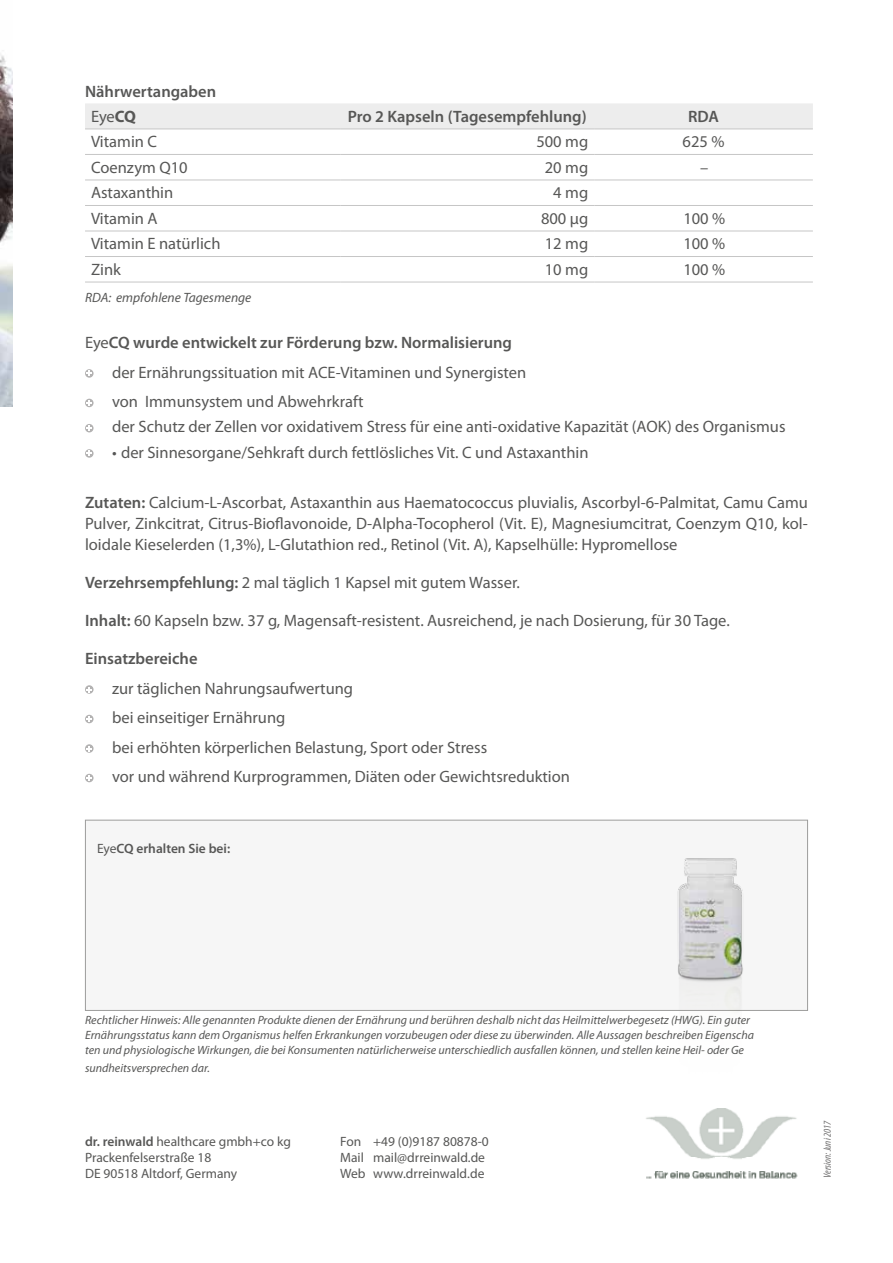
<style>
.page{position:relative;width:893px;height:1263px;background:#fff}
.page>*{position:absolute;margin:0;border:0;box-sizing:border-box;transform-origin:0 0}
.t1{font:16.5px/29.5px "Myriad Pro";color:#575756}
.t2{font:600 16.5px/24.3px "Myriad Pro";color:#575756}
.t3{font:13.5px/16.2px "Myriad Pro";color:#575756}
.t4{font:italic 13.5px "Myriad Pro";color:#575756}
.t5{font:600 13.5px "Myriad Pro";color:#575756}
.t6{font:italic 12px/14.7px "Myriad Pro";color:#575756}
.t7{font:italic condensed 10.5px "Myriad Pro";color:#706f6f}
.s1{font-weight:400}
.s2{font-weight:700}
.s3{font-weight:600}
</style>
<div class="page">
<img style="left:646px;top:1109px;width:152px;height:70px">
<img style="left:0;top:53px;width:13px;height:354px">
<div style="left:85px;top:103px;width:728px;height:26px;background:#ededed"></div>
<hr style="left:85px;top:129px;width:255px;height:1px;background:#c6c6c6">
<hr style="left:340px;top:129px;width:254px;height:1px;background:#c6c6c6">
<hr style="left:594px;top:129px;width:219px;height:1px;background:#c6c6c6">
<hr style="left:85px;top:154px;width:255px;height:1px;background:#c6c6c6">
<hr style="left:340px;top:154px;width:254px;height:1px;background:#c6c6c6">
<hr style="left:594px;top:154px;width:219px;height:1px;background:#c6c6c6">
<hr style="left:85px;top:180px;width:255px;height:1px;background:#c6c6c6">
<hr style="left:340px;top:180px;width:254px;height:1px;background:#c6c6c6">
<hr style="left:594px;top:180px;width:219px;height:1px;background:#c6c6c6">
<hr style="left:85px;top:205px;width:255px;height:1px;background:#c6c6c6">
<hr style="left:340px;top:205px;width:254px;height:1px;background:#c6c6c6">
<hr style="left:594px;top:205px;width:219px;height:1px;background:#c6c6c6">
<hr style="left:85px;top:231px;width:255px;height:1px;background:#c6c6c6">
<hr style="left:340px;top:231px;width:254px;height:1px;background:#c6c6c6">
<hr style="left:594px;top:231px;width:219px;height:1px;background:#c6c6c6">
<hr style="left:85px;top:256px;width:255px;height:1px;background:#c6c6c6">
<hr style="left:340px;top:256px;width:254px;height:1px;background:#c6c6c6">
<hr style="left:594px;top:256px;width:219px;height:1px;background:#c6c6c6">
<hr style="left:85px;top:282px;width:255px;height:1px;background:#c6c6c6">
<hr style="left:340px;top:282px;width:254px;height:1px;background:#c6c6c6">
<hr style="left:594px;top:282px;width:219px;height:1px;background:#c6c6c6">
<svg style="left:85px;top:369px;width:9px;height:9px"></svg>
<svg style="left:87px;top:371px;width:5px;height:5px"></svg>
<svg style="left:85px;top:399px;width:9px;height:8px"></svg>
<svg style="left:87px;top:400px;width:5px;height:5px"></svg>
<svg style="left:85px;top:424px;width:9px;height:8px"></svg>
<svg style="left:87px;top:426px;width:5px;height:5px"></svg>
<svg style="left:85px;top:449px;width:9px;height:9px"></svg>
<svg style="left:87px;top:451px;width:5px;height:5px"></svg>
<svg style="left:85px;top:685px;width:9px;height:9px"></svg>
<svg style="left:87px;top:687px;width:5px;height:5px"></svg>
<svg style="left:85px;top:715px;width:9px;height:8px"></svg>
<svg style="left:87px;top:716px;width:5px;height:5px"></svg>
<svg style="left:85px;top:744px;width:9px;height:9px"></svg>
<svg style="left:87px;top:746px;width:5px;height:5px"></svg>
<svg style="left:85px;top:774px;width:9px;height:8px"></svg>
<svg style="left:87px;top:775px;width:5px;height:5px"></svg>
<div style="left:85px;top:820px;width:723px;height:191px;background:#f6f6f6;border:1px solid #9d9d9c"></div>
<img style="left:657px;top:858px;width:125px;height:153px">
<p class="t2" style="left:91px;top:79px;width:127px;text-indent:-6px">Nährwertangaben<br><span class="s1">Eye</span><span class="s2">CQ</span></p>
<p class="t2" style="left:348px;top:104px;width:240px">Pro 2 Kapseln (Tagesempfehlung)</p>
<p class="t2" style="left:688px;top:104px;width:32px">RDA</p>
<p class="t1" style="left:91px;top:127px;width:68px">Vitamin C</p>
<p class="t1" style="left:536px;top:127px;width:53px">500 mg</p>
<p class="t1" style="left:683px;top:127px;width:43px">625 %</p>
<p class="t1" style="left:91px;top:152px;width:98px">Coenzym Q10</p>
<p class="t1" style="left:545px;top:152px;width:45px">20 mg</p>
<p class="t1" style="left:700px;top:152px;width:10px">–</p>
<p class="t1" style="left:91px;top:178px;width:84px">Astaxanthin</p>
<p class="t1" style="left:553px;top:178px;width:36px">4 mg</p>
<p class="t1" style="left:91px;top:203px;width:68px">Vitamin A</p>
<p class="t1" style="left:541px;top:203px;width:49px">800 µg</p>
<p class="t1" style="left:683px;top:203px;width:43px">100 %</p>
<p class="t1" style="left:91px;top:229px;width:131px">Vitamin E natürlich</p>
<p class="t1" style="left:545px;top:229px;width:45px">12 mg</p>
<p class="t1" style="left:683px;top:229px;width:43px">100 %</p>
<p class="t1" style="left:91px;top:254px;width:31px">Zink</p>
<p class="t1" style="left:545px;top:254px;width:45px">10 mg</p>
<p class="t1" style="left:683px;top:254px;width:43px">100 %</p>
<p class="t4" style="left:85px;top:289px;width:168px">RDA: empfohlene Tagesmenge</p>
<p class="t1" style="left:112px;top:328px;width:416px;text-indent:-27px">Eye<span class="s3">CQ wurde entwickelt zur Förderung bzw. Normalisierung </span>der Ernährungssituation mit ACE-Vitaminen und Synergisten von Immunsystem und Abwehrkraft</p>
<p class="t1" style="left:112px;top:412px;width:675px">der Schutz der Zellen vor oxidativem Stress für eine anti-oxidative Kapazität (AOK) des Organismus</p>
<p class="t1" style="left:112px;top:437px;width:478px">• der Sinnesorgane/Sehkraft durch fettlösliches Vit. C und Astaxanthin</p>
<p class="t1" style="left:85px;top:492px;width:724px;line-height:21px;text-align:justify"><span class="s3">Zutaten:</span> Calcium-L-Ascorbat, Astaxanthin aus Haematococcus pluvialis, Ascorbyl-6-Palmitat, Camu Camu Pulver, Zinkcitrat, Citrus-Bioflavonoide, D-Alpha-Tocopherol (Vit. E), Magnesiumcitrat, Coenzym Q10, kol&shy;loidale Kieselerden (1,3%), L-Glutathion red., Retinol (Vit. A), Kapselhülle: Hypromellose</p>
<p class="t1" style="left:85px;top:568px;width:436px"><span class="s3">Verzehrsempfehlung:</span> 2 mal täglich 1 Kapsel mit gutem Wasser.</p>
<p class="t1" style="left:85px;top:606px;width:646px"><span class="s3">Inhalt:</span> 60 Kapseln bzw. 37 g, Magensaft-resistent. Ausreichend, je nach Dosierung, für 30 Tage.</p>
<p class="t2" style="left:85px;top:646px;width:114px">Einsatzbereiche</p>
<p class="t1" style="left:112px;top:673px;width:459px">zur täglichen Nahrungsaufwertung<br>bei einseitiger Ernährung<br>bei erhöhten körperlichen Belastung, Sport oder Stress<br>vor und während Kurprogrammen, Diäten oder Gewichtsreduktion</p>
<p class="t5" style="left:97px;top:839px;width:135px"><span class="s1">Eye</span>CQ erhalten Sie bei:</p>
<p class="t6" style="left:85px;top:1013px;width:670px">Rechtlicher Hinweis: Alle genannten Produkte dienen der Ernährung und berühren deshalb nicht das Heilmittelwerbegesetz (HWG). Ein guter<br>Ernährungsstatus kann dem Organismus helfen Erkrankungen vorzubeugen oder diese zu überwinden. Alle Aussagen beschreiben Eigenscha ten und physiologische Wirkungen, die bei Konsumenten natürlicherweise unterschiedlich ausfallen können, und stellen keine Heil- oder Ge</p>
<p class="t6" style="left:85px;top:1060px;width:126px">sundheitsversprechen dar.</p>
<p class="t3" style="left:85px;top:1133px;width:207px"><span class="s3">dr. reinwald</span> healthcare gmbh+co kg<br>Prackenfelserstraße 18<br>DE 90518 Altdorf, Germany</p>
<p class="t3" style="left:340px;top:1133px;width:150px">Fon +49 (0)9187 80878-0<br>Mail mail@drreinwald.de<br>Web www.drreinwald.de</p>
<p class="t7" style="left:821px;top:1178px;width:59px;rotate:-90deg">Version: Juni 2017</p>
</div>
